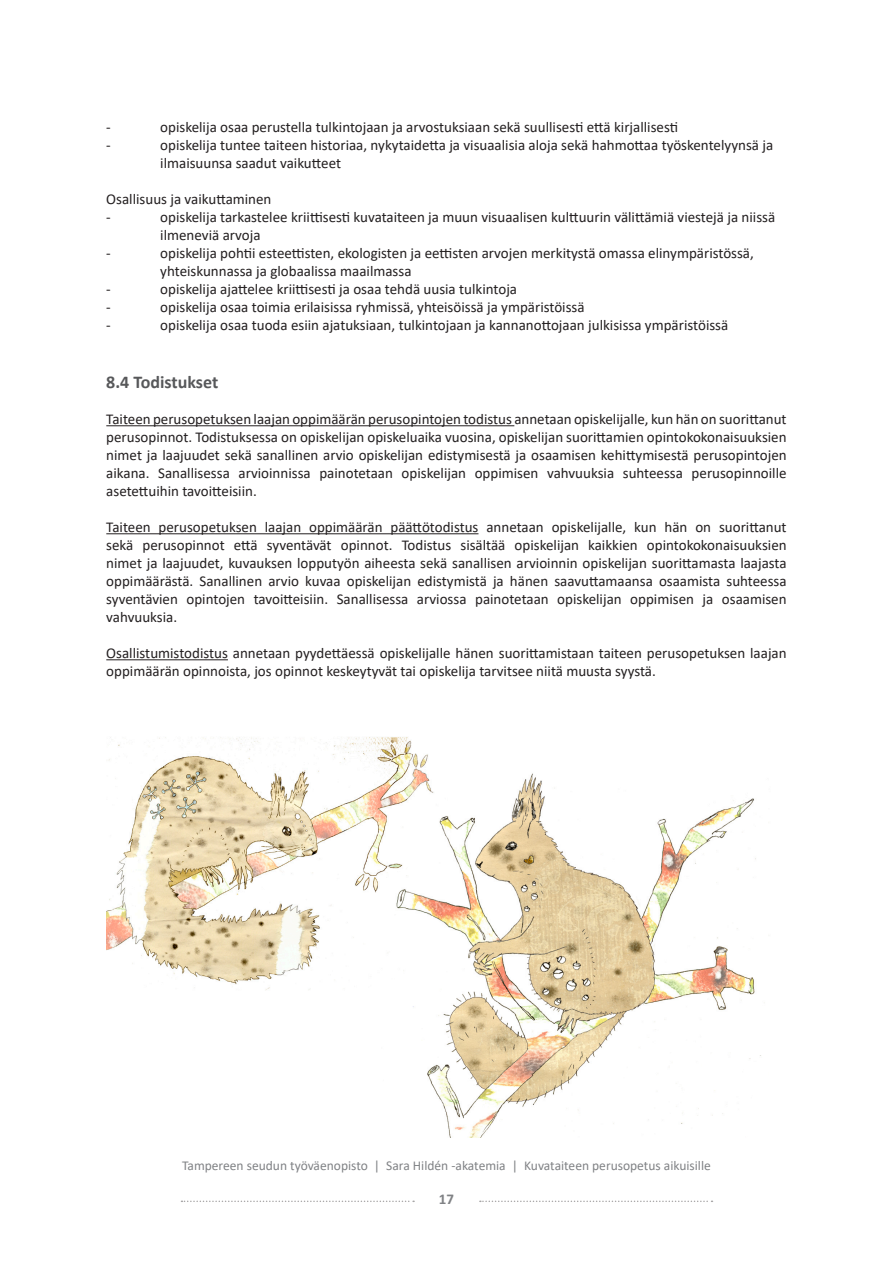
<style>
.page{position:relative;width:893px;height:1263px;background:#fff}
.page>*{position:absolute;margin:0;border:0;box-sizing:border-box;transform-origin:0 0}
.Valiotsikko{font:700 18px "Calibri";color:#57585a}
.alleviivattu{font:15px/18px "Calibri";color:#231f20;text-align:justify}
.Leipateksti{font:15px/18px "Calibri";color:#231f20}
.Valiotsikko-2{font:700 15px "Calibri";color:#808285}
.t1{font:13.5px "Calibri";color:#808285}
</style>
<div class="page">
<svg style="left:480px;top:1200px;width:232px;height:2px"></svg>
<svg style="left:181px;top:1200px;width:233px;height:2px"></svg>
<hr style="left:106px;top:425px;width:408px;height:1px;background:#231f20">
<hr style="left:106px;top:533px;width:372px;height:1px;background:#231f20">
<hr style="left:106px;top:659px;width:122px;height:1px;background:#231f20">
<img style="left:413px;top:773px;width:348px;height:364px">
<img style="left:106px;top:737px;width:330px;height:255px">
<p class="Leipateksti" style="left:106px;top:118px;width:6px">-</p>
<p class="Leipateksti" style="left:160px;top:118px;width:519px">opiskelija osaa perustella tulkintojaan ja arvostuksiaan sekä suullisesti että kirjallisesti</p>
<p class="Leipateksti" style="left:106px;top:136px;width:6px">-</p>
<p class="Leipateksti" style="left:160px;top:136px;width:614px">opiskelija tuntee taiteen historiaa, nykytaidetta ja visuaalisia aloja sekä hahmottaa työskentelyynsä ja ilmaisuunsa saadut vaikutteet</p>
<p class="Leipateksti" style="left:106px;top:190px;width:167px">Osallisuus ja vaikuttaminen</p>
<p class="Leipateksti" style="left:106px;top:208px;width:6px">-</p>
<p class="Leipateksti" style="left:160px;top:208px;width:616px">opiskelija tarkastelee kriittisesti kuvataiteen ja muun visuaalisen kulttuurin välittämiä viestejä ja niissä ilmeneviä arvoja</p>
<p class="Leipateksti" style="left:106px;top:244px;width:6px">-</p>
<p class="Leipateksti" style="left:160px;top:244px;width:595px">opiskelija pohtii esteettisten, ekologisten ja eettisten arvojen merkitystä omassa elinympäristössä, yhteiskunnassa ja globaalissa maailmassa</p>
<p class="Leipateksti" style="left:106px;top:280px;width:6px">-</p>
<p class="Leipateksti" style="left:160px;top:280px;width:358px">opiskelija ajattelee kriittisesti ja osaa tehdä uusia tulkintoja</p>
<p class="Leipateksti" style="left:106px;top:298px;width:6px">-</p>
<p class="Leipateksti" style="left:160px;top:298px;width:426px">opiskelija osaa toimia erilaisissa ryhmissä, yhteisöissä ja ympäristöissä</p>
<p class="Leipateksti" style="left:106px;top:316px;width:6px">-</p>
<p class="Leipateksti" style="left:160px;top:316px;width:570px">opiskelija osaa tuoda esiin ajatuksiaan, tulkintojaan ja kannanottojaan julkisissa ympäristöissä</p>
<p class="Valiotsikko" style="left:106px;top:369px;width:113px">8.4 Todistukset</p>
<p class="alleviivattu" style="left:106px;top:410px;width:682px">Taiteen perusopetuksen laajan oppimäärän perusopintojen todistus annetaan opiskelijalle, kun hän on suorittanut perusopinnot. Todistuksessa on opiskelijan opiskeluaika vuosina, opiskelijan suorittamien opintokokonaisuuksien nimet ja laajuudet sekä sanallinen arvio opiskelijan edistymisestä ja osaamisen kehittymisestä perusopintojen aikana. Sanallisessa arvioinnissa painotetaan opiskelijan oppimisen vahvuuksia suhteessa perusopinnoille asetettuihin tavoitteisiin.</p>
<p class="alleviivattu" style="left:106px;top:518px;width:682px">Taiteen perusopetuksen laajan oppimäärän päättötodistus annetaan opiskelijalle, kun hän on suorittanut sekä perusopinnot että syventävät opinnot. Todistus sisältää opiskelijan kaikkien opintokokonaisuuksien nimet ja laajuudet, kuvauksen lopputyön aiheesta sekä sanallisen arvioinnin opiskelijan suorittamasta laajasta oppimäärästä. Sanallinen arvio kuvaa opiskelijan edistymistä ja hänen saavuttamaansa osaamista suhteessa syventävien opintojen tavoitteisiin. Sanallisessa arviossa painotetaan opiskelijan oppimisen ja osaamisen vahvuuksia.</p>
<p class="alleviivattu" style="left:106px;top:644px;width:682px">Osallistumistodistus annetaan pyydettäessä opiskelijalle hänen suorittamistaan taiteen perusopetuksen laajan oppimäärän opinnoista, jos opinnot keskeytyvät tai opiskelija tarvitsee niitä muusta syystä.</p>
<p class="t1" style="left:182px;top:1156px;width:530px">Tampereen seudun työväenopisto | Sara Hildén -akatemia | Kuvataiteen perusopetus aikuisille</p>
<p class="Valiotsikko-2" style="left:439px;top:1189px;width:17px">17</p>
</div>
